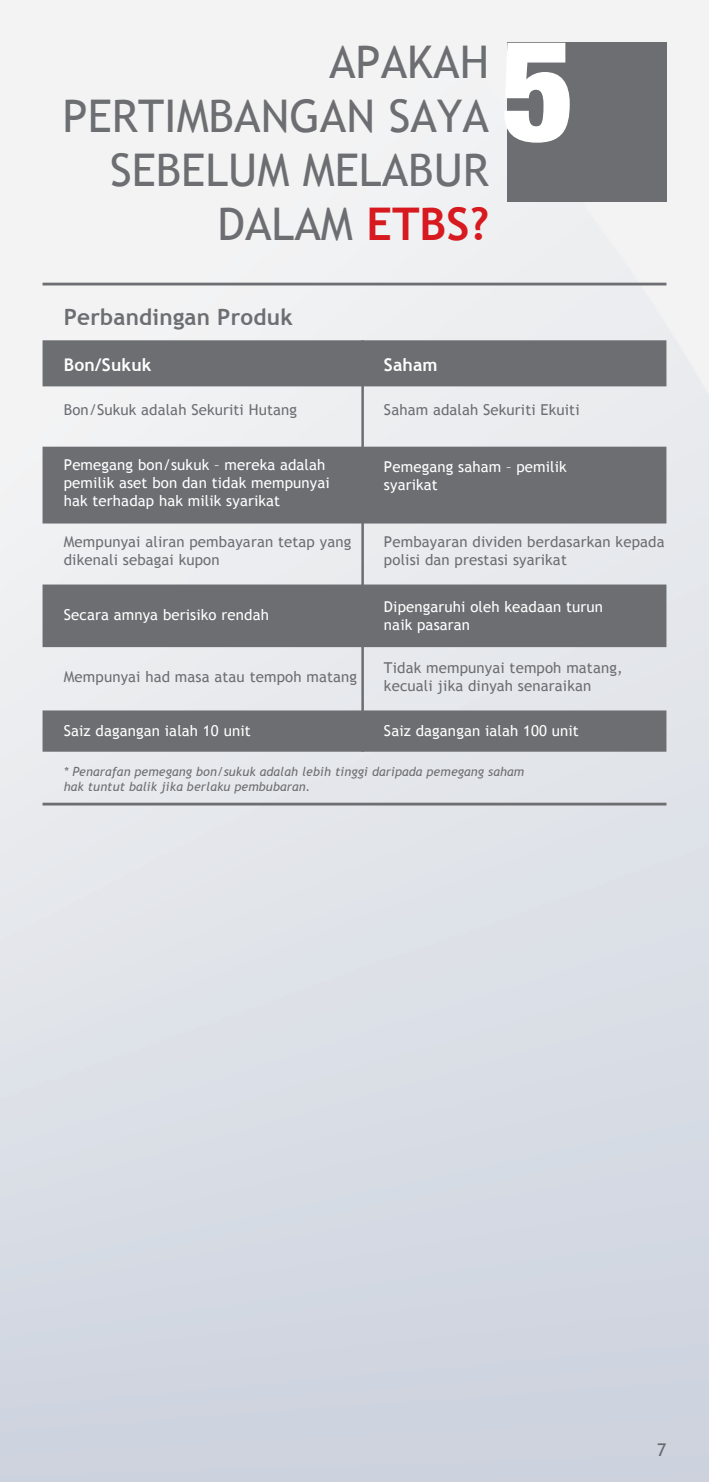
<style>
.page{position:relative;width:709px;height:1482px;background:#fff}
.page>*{position:absolute;margin:0;border:0;box-sizing:border-box;transform-origin:0 0}
.t1{font:45px/54px "Trebuchet MS";color:#6d6e71;text-align:right}
.t2{font:700 22.5px "Trebuchet MS";letter-spacing:.01em;color:#6d6e71}
.t3{font:700 17.5px "Trebuchet MS";letter-spacing:.01em;color:#fff}
.t4{font:17.5px "Trebuchet MS";color:#656a6c}
.t5{font:15px/18px "Trebuchet MS";letter-spacing:.01em;color:#6d6e71}
.t6{font:15px/18px "Trebuchet MS";letter-spacing:.01em;color:#fff}
.t7{font:italic 12.5px/15px "Trebuchet MS";letter-spacing:.01em;color:#6d6e71}
.s1{font-weight:700;color:#d71920}
</style>
<div class="page">
<div style="left:507px;top:43px;width:159px;height:159px;background:#6d6e71"></div>
<svg style="left:504px;top:43px;width:65px;height:100px"></svg>
<hr style="left:361px;top:340px;width:3px;height:411px;background:#6d6e71">
<div style="left:43px;top:340px;width:623px;height:46px;background:#6d6e71"></div>
<div style="left:43px;top:446px;width:623px;height:77px;background:#6d6e71"></div>
<div style="left:43px;top:710px;width:623px;height:41px;background:#6d6e71"></div>
<div style="left:43px;top:584px;width:623px;height:63px;background:#6d6e71"></div>
<hr style="left:43px;top:282px;width:623px;height:3px;background:#6d6e71">
<hr style="left:43px;top:802px;width:623px;height:3px;background:#6d6e71">
<h1 class="t1" style="left:63px;top:36px;width:428px">APAKAH<br>PERTIMBANGAN SAYA<br>SEBELUM MELABUR<br>DALAM <span class="s1">ETBS?</span></h1>
<h2 class="t2" style="left:64px;top:303px;width:230px">Perbandingan Produk</h2>
<p class="t3" style="left:64px;top:354px;width:89px">Bon/Sukuk</p>
<p class="t5" style="left:64px;top:401px;width:235px">Bon/Sukuk adalah Sekuriti Hutang</p>
<p class="t5" style="left:384px;top:401px;width:197px">Saham adalah Sekuriti Ekuiti</p>
<p class="t3" style="left:384px;top:354px;width:55px">Saham</p>
<p class="t6" style="left:64px;top:456px;width:267px">Pemegang bon/sukuk – mereka adalah pemilik aset bon dan tidak mempunyai hak terhadap hak milik syarikat</p>
<p class="t6" style="left:384px;top:457px;width:184px">Pemegang saham – pemilik syarikat</p>
<p class="t5" style="left:64px;top:533px;width:289px">Mempunyai aliran pembayaran tetap yang dikenali sebagai kupon</p>
<p class="t5" style="left:384px;top:532px;width:282px">Pembayaran dividen berdasarkan kepada polisi dan prestasi syarikat</p>
<p class="t6" style="left:64px;top:605px;width:207px">Secara amnya berisiko rendah</p>
<p class="t6" style="left:384px;top:597px;width:221px">Dipengaruhi oleh keadaan turun naik pasaran</p>
<p class="t5" style="left:64px;top:668px;width:295px">Mempunyai had masa atau tempoh matang</p>
<p class="t5" style="left:384px;top:659px;width:240px">Tidak mempunyai tempoh matang, kecuali jika dinyah senaraikan</p>
<p class="t6" style="left:64px;top:721px;width:188px">Saiz dagangan ialah 10 unit</p>
<p class="t6" style="left:384px;top:721px;width:196px">Saiz dagangan ialah 100 unit</p>
<p class="t7" style="left:64px;top:764px;width:462px">* Penarafan pemegang bon/sukuk adalah lebih tinggi daripada pemegang saham hak tuntut balik jika berlaku pembubaran.</p>
<p class="t4" style="left:657px;top:1439px;width:11px">7</p>
</div>
